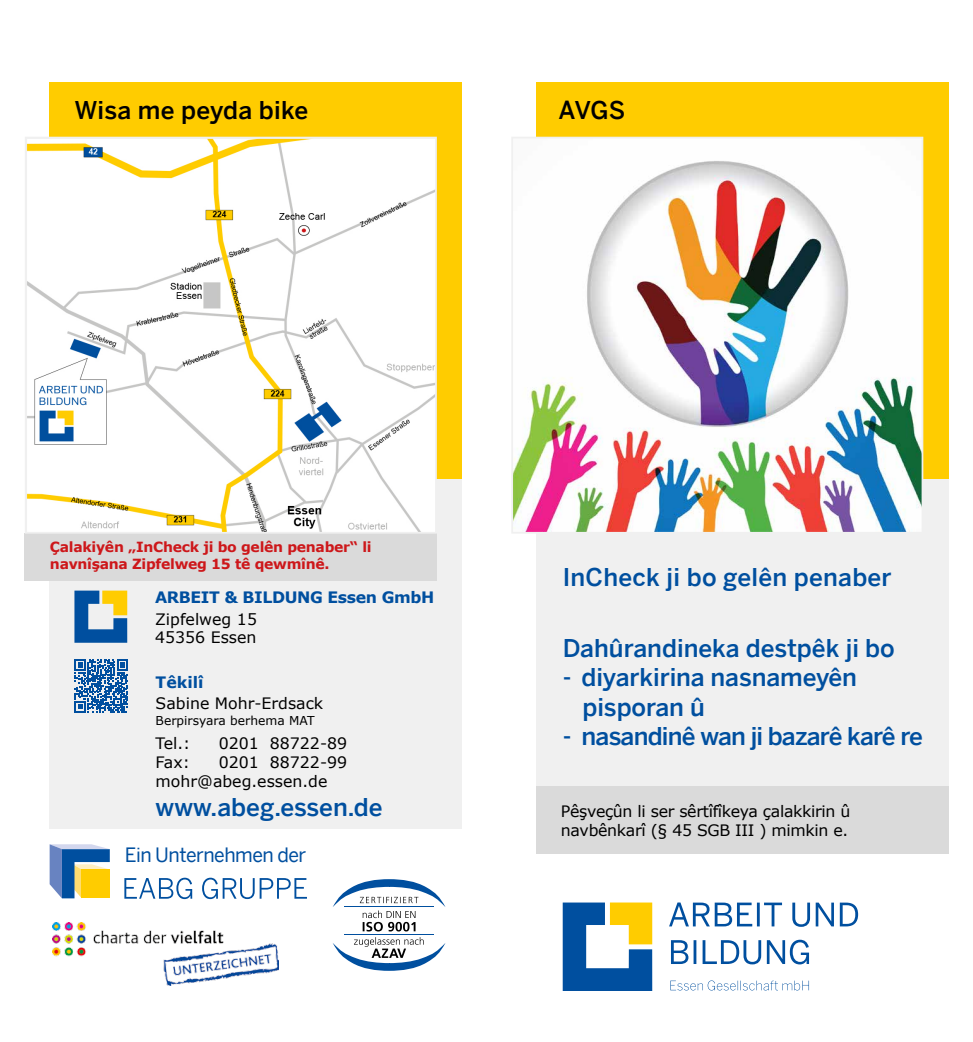
<style>
.page{position:relative;width:973px;height:1042px;background:#fff}
.page>*{position:absolute;margin:0;border:0;box-sizing:border-box;transform-origin:0 0}
.t1{font:500 24.5px/29.4px "Benton Sans";letter-spacing:-.005em;color:#004f9f}
.t2{font:500 24.5px "Benton Sans";letter-spacing:-.03em;color:#004f9f}
.t3{font:500 24.5px "Benton Sans";letter-spacing:.005em;color:#000}
.t4{font:19.78px "Benton Sans";letter-spacing:-.025em;color:#004f9f}
.t5{font:15.75px/18.9px "Verdana";color:#000}
.t6{font:15.75px/18.9px "Verdana";letter-spacing:-.02em;color:#000}
.t7{font:700 15.75px "Verdana";letter-spacing:-.025em;color:#004f9f}
.t8{font:700 14px/16.8px "Verdana";letter-spacing:-.02em;color:#cd171a}
.t9{font:12.25px "Verdana";color:#000}
</style>
<div class="page">
<div style="left:536px;top:479px;width:411px;height:312px;background:#f0f0f0"></div>
<div style="left:50px;top:478px;width:411px;height:351px;background:#f0f0f0"></div>
<div style="left:50px;top:82px;width:411px;height:397px;background:#fc0"></div>
<div style="left:536px;top:82px;width:411px;height:397px;background:#fc0"></div>
<svg style="left:74px;top:590px;width:53px;height:53px"></svg>
<img style="left:514px;top:140px;width:406px;height:391px">
<div style="left:511px;top:137px;width:412px;height:397px;border:2px solid #f0f0f0"></div>
<svg style="left:562px;top:902px;width:90px;height:89px"></svg>
<svg style="left:670px;top:980px;width:138px;height:10px"></svg>
<svg style="left:671px;top:939px;width:137px;height:25px"></svg>
<svg style="left:669px;top:902px;width:189px;height:25px"></svg>
<div style="left:25px;top:534px;width:412px;height:47px;background:#dadada"></div>
<div style="left:536px;top:786px;width:411px;height:68px;background:#dadada"></div>
<svg style="left:50px;top:844px;width:60px;height:54px"></svg>
<div style="left:82px;top:869px;width:28px;height:29px;background:#fc0"></div>
<svg style="left:124px;top:877px;width:183px;height:22px"></svg>
<img style="left:28px;top:140px;width:406px;height:391px">
<div style="left:25px;top:137px;width:412px;height:397px;border:2px solid #f0f0f0"></div>
<img style="left:53px;top:923px;width:225px;height:63px">
<svg style="left:75px;top:659px;width:53px;height:53px"></svg>
<svg style="left:333px;top:879px;width:112px;height:52px"></svg>
<hr style="left:344px;top:934px;width:89px;height:1px;background:#004f9f">
<hr style="left:344px;top:906px;width:89px;height:1px;background:#004f9f">
<svg style="left:332px;top:937px;width:113px;height:34px"></svg>
<p class="t3" style="left:74px;top:92px;width:235px">Wisa me peyda bike</p>
<p class="t3" style="left:558px;top:92px;width:68px">AVGS</p>
<p class="t8" style="left:50px;top:538px;width:323px">Çalakiyên „InCheck ji bo gelên penaber“ li navnîşana Zipfelweg 15 tê qewmînê.</p>
<p class="t7" style="left:155px;top:586px;width:280px">ARBEIT &amp; BILDUNG Essen GmbH</p>
<p class="t5" style="left:155px;top:610px;width:103px;line-height:17.5px">Zipfelweg 15<br>45356 Essen</p>
<p class="t7" style="left:156px;top:671px;width:49px">Têkilî</p>
<p class="t5" style="left:156px;top:694px;width:169px">Sabine Mohr-Erdsack</p>
<p class="t9" style="left:156px;top:712px;width:160px">Berpirsyara berhema MAT</p>
<p class="t5" style="left:156px;top:733px;width:36px">Tel.:</p>
<p class="t5" style="left:219px;top:733px;width:130px">0201 88722-89</p>
<p class="t5" style="left:156px;top:752px;width:36px">Fax:</p>
<p class="t5" style="left:156px;top:752px;width:193px;text-indent:63px">0201 88722-99 mohr@abeg.essen.de</p>
<p class="t1" style="left:156px;top:791px;width:228px">www.abeg.essen.de</p>
<p class="t4" style="left:125px;top:840px;width:183px">Ein Unternehmen der</p>
<p class="t1" style="left:562px;top:561px;width:330px">InCheck ji bo gelên penaber</p>
<p class="t1" style="left:562px;top:632px;width:333px">Dahûrandineka destpêk ji bo</p>
<p class="t1" style="left:582px;top:662px;width:276px;text-indent:-20px">- diyarkirina nasnameyên pisporan û</p>
<p class="t2" style="left:562px;top:718px;width:362px">- nasandinê wan ji bazarê karê re</p>
<p class="t6" style="left:561px;top:801px;width:291px">Pêşveçûn li ser sêrtîfîkeya çalakkirin û navbênkarî (§ 45 SGB III ) mimkin e.</p>
</div>
